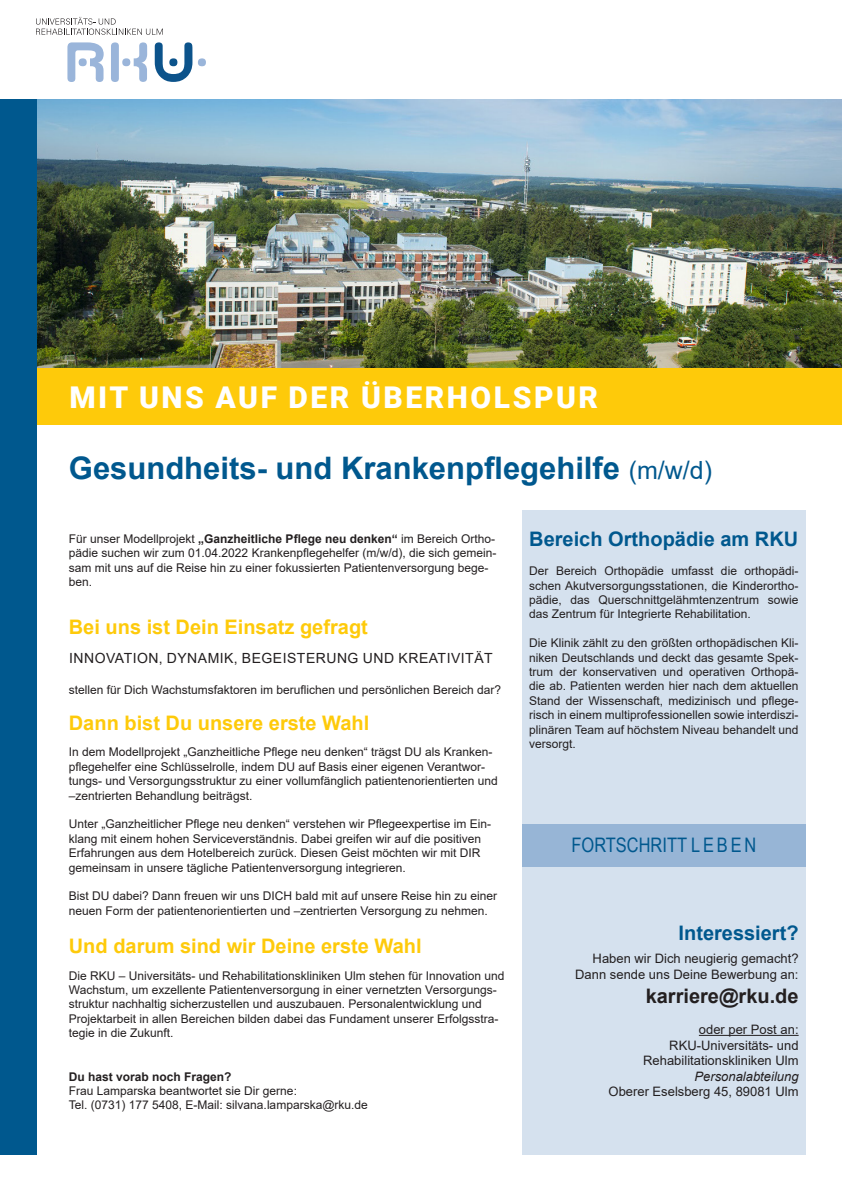
<style>
.page{position:relative;width:842px;height:1191px;background:#fff}
.page>*{position:absolute;margin:0;border:0;box-sizing:border-box;transform-origin:0 0}
.t1{font:700 31px "Arial";color:#00588e}
.t2{font:900 30px "Roboto";letter-spacing:.085em;color:#fff}
.t3{font:700 20px "Arial";color:#feca0a}
.t4{font:700 20px "Arial";color:#00588e}
.t5{font:20px "Arial Narrow";color:#00588e}
.t6{font:700 20px "Arial";color:#231f20}
.t7{font:14px "Arial";letter-spacing:.035em;color:#231f20}
.t8{font:13px "Arial";color:#231f20}
.t9{font:italic 13px "Arial";color:#231f20}
.t10{font:12px/14.4px "Arial";color:#231f20}
.t11{font:700 12px "Arial";color:#231f20}
.s1{font-weight:400;font-size:25px}
.s2{font-weight:700}
</style>
<div class="page">
<div style="left:522px;top:510px;width:284px;height:645px;background:#d5e1ee"></div>
<svg style="left:36px;top:17px;width:127px;height:18px"></svg>
<div style="left:122px;top:58px;width:8px;height:8px;background:#9ab5da;border-radius:50%"></div>
<svg style="left:155px;top:42px;width:37px;height:40px"></svg>
<div style="left:169px;top:58px;width:8px;height:8px;background:#0c538b;border-radius:50%"></div>
<div style="left:111px;top:42px;width:8px;height:40px;background:#9ab5da;border-radius:4px"></div>
<div style="left:198px;top:58px;width:8px;height:8px;background:#9ab5da;border-radius:50%"></div>
<svg style="left:67px;top:42px;width:37px;height:40px"></svg>
<svg style="left:134px;top:42px;width:13px;height:40px"></svg>
<hr style="left:699px;top:1035px;width:100px;height:1px;background:#231f20">
<div style="left:522px;top:824px;width:284px;height:42px;background:#97b5d6"></div>
<img style="left:36px;top:99px;width:806px;height:270px">
<div style="left:36px;top:369px;width:806px;height:56px;background:#feca0a"></div>
<div style="left:0;top:99px;width:36px;height:1056px;background:#00588e"></div>
<p class="t2" style="left:69px;top:376px;width:530px">MIT UNS AUF DER ÜBERHOLSPUR</p>
<p class="t1" style="left:69px;top:446px;width:645px">Gesundheits- und Krankenpflegehilfe <span class="s1">(m/w/d)</span></p>
<p class="t10" style="left:69px;top:531px;width:429px">Für unser Modellprojekt <span class="s2">„Ganzheitliche Pflege neu denken“</span> im Bereich Ortho&shy;pädie suchen wir zum 01.04.2022 Krankenpflegehelfer (m/w/d), die sich gemein&shy;sam mit uns auf die Reise hin zu einer fokussierten Patientenversorgung bege&shy;ben.</p>
<p class="t3" style="left:69px;top:613px;width:300px">Bei uns ist Dein Einsatz gefragt</p>
<p class="t7" style="left:69px;top:648px;width:425px">INNOVATION, DYNAMIK, BEGEISTERUNG UND KREATIVITÄT</p>
<p class="t10" style="left:69px;top:682px;width:434px">stellen für Dich Wachstumsfaktoren im beruflichen und persönlichen Bereich dar?</p>
<p class="t3" style="left:69px;top:709px;width:302px">Dann bist Du unsere erste Wahl</p>
<p class="t10" style="left:69px;top:745px;width:430px">In dem Modellprojekt „Ganzheitliche Pflege neu denken“ trägst DU als Kranken&shy;pflegehelfer eine Schlüsselrolle, indem DU auf Basis einer eigenen Verantwor&shy;tungs- und Versorgungsstruktur zu einer vollumfänglich patientenorientierten und –zentrierten Behandlung beiträgst.</p>
<p class="t10" style="left:69px;top:817px;width:424px">Unter „Ganzheitlicher Pflege neu denken“ verstehen wir Pflegeexpertise im Ein&shy;klang mit einem hohen Serviceverständnis. Dabei greifen wir auf die positiven Erfahrungen aus dem Hotelbereich zurück. Diesen Geist möchten wir mit DIR gemeinsam in unsere tägliche Patientenversorgung integrieren.</p>
<p class="t10" style="left:69px;top:889px;width:430px">Bist DU dabei? Dann freuen wir uns DICH bald mit auf unsere Reise hin zu einer neuen Form der patientenorientierten und –zentrierten Versorgung zu nehmen.</p>
<p class="t3" style="left:69px;top:932px;width:354px">Und darum sind wir Deine erste Wahl</p>
<p class="t10" style="left:69px;top:968px;width:437px">Die RKU – Universitäts- und Rehabilitationskliniken Ulm stehen für Innovation und Wachstum, um exzellente Patientenversorgung in einer vernetzten Versorgungs&shy;struktur nachhaltig sicherzustellen und auszubauen. Personalentwicklung und Projektarbeit in allen Bereichen bilden dabei das Fundament unserer Erfolgsstra&shy;tegie in die Zukunft.</p>
<p class="t11" style="left:69px;top:1067px;width:164px">Du hast vorab noch Fragen?</p>
<p class="t10" style="left:69px;top:1083px;width:300px">Frau Lamparska beantwortet sie Dir gerne:<br>Tel. (0731) 177 5408, E-Mail: silvana.lamparska@rku.de</p>
<p class="t4" style="left:529px;top:525px;width:270px">Bereich Orthopädie am RKU</p>
<p class="t10" style="left:529px;top:564px;width:271px;text-align:justify">Der Bereich Orthopädie umfasst die orthopädi&shy;schen Akutversorgungsstationen, die Kinderortho&shy;pädie, das Querschnittgelähmtenzentrum sowie das Zentrum für Integrierte Rehabilitation.</p>
<p class="t10" style="left:529px;top:636px;width:271px;text-align:justify">Die Klinik zählt zu den größten orthopädischen Kli&shy;niken Deutschlands und deckt das gesamte Spek&shy;trum der konservativen und operativen Orthopä&shy;die ab. Patienten werden hier nach dem aktuellen Stand der Wissenschaft, medizinisch und pflege&shy;risch in einem multiprofessionellen sowie interdiszi&shy;plinären Team auf höchstem Niveau behandelt und versorgt.</p>
<p class="t5" style="left:572px;top:830px;width:186px">FORTSCHRITT L E B E N</p>
<p class="t4" style="left:678px;top:918px;width:122px">Interessiert?</p>
<p class="t8" style="left:593px;top:949px;width:207px">Haben wir Dich neugierig gemacht?</p>
<p class="t8" style="left:575px;top:965px;width:225px">Dann sende uns Deine Bewerbung an:</p>
<p class="t6" style="left:646px;top:981px;width:154px">karriere@rku.de</p>
<p class="t8" style="left:699px;top:1020px;width:101px">oder per Post an:</p>
<p class="t8" style="left:669px;top:1036px;width:131px">RKU-Universitäts- und</p>
<p class="t8" style="left:643px;top:1051px;width:157px">Rehabilitationskliniken Ulm</p>
<p class="t9" style="left:694px;top:1067px;width:106px">Personalabteilung</p>
<p class="t8" style="left:608px;top:1082px;width:192px">Oberer Eselsberg 45, 89081 Ulm</p>
</div>
